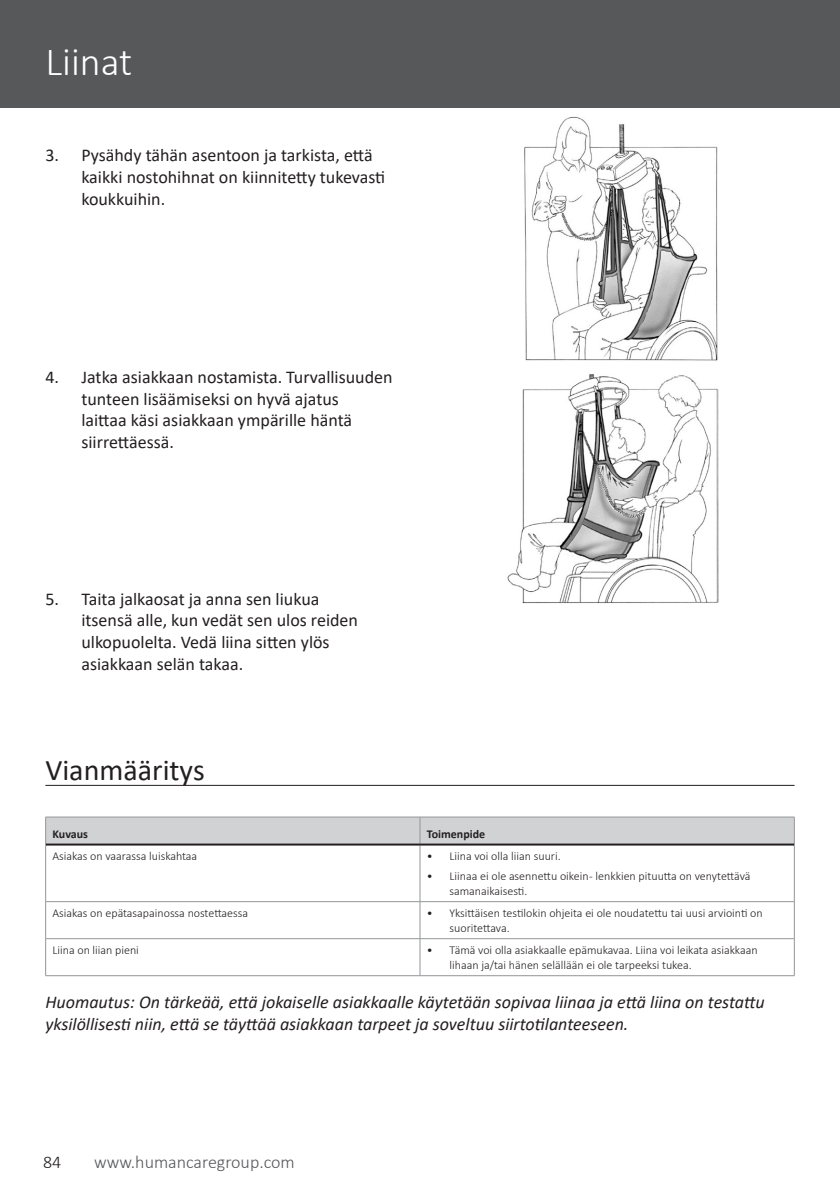
<style>
.page{position:relative;width:840px;height:1191px;background:#fff}
.page>*{position:absolute;margin:0;border:0;box-sizing:border-box;transform-origin:0 0}
.t1{font:300 40px "Calibri";color:#fff}
.Content_heading{font:30px "Calibri";color:#231f20}
.t2{font:18px/21.6px "Calibri";color:#231f20}
.Body_text_-_Italic{font:italic 18px/21.6px "Calibri";color:#231f20}
.t3{font:300 18px "Calibri";color:#57585a}
.t4{font:300 18px "Calibri";color:#231f20}
.Table_cell_text{font:300 12px/14.4px "Calibri";color:#231f20}
.Table_cell_headline{font:700 12px "Calibri";color:#231f20}
</style>
<div class="page">
<div style="left:0;top:0;width:839px;height:108px;background:#57585a"></div>
<hr style="left:45px;top:785px;width:749px;height:1px;background:#231f20">
<hr style="left:45px;top:816px;width:375px;height:1px;background:#939598">
<hr style="left:420px;top:816px;width:374px;height:1px;background:#939598">
<div style="left:45px;top:817px;width:749px;height:27px;background:#d1d2d4"></div>
<hr style="left:45px;top:844px;width:1px;height:57px;background:#939598">
<hr style="left:419px;top:845px;width:1px;height:56px;background:#939598">
<hr style="left:793px;top:844px;width:1px;height:57px;background:#939598">
<hr style="left:45px;top:901px;width:375px;height:1px;background:#939598">
<hr style="left:45px;top:902px;width:1px;height:36px;background:#939598">
<hr style="left:420px;top:901px;width:374px;height:1px;background:#939598">
<hr style="left:419px;top:902px;width:1px;height:36px;background:#939598">
<hr style="left:793px;top:902px;width:1px;height:36px;background:#939598">
<hr style="left:45px;top:938px;width:375px;height:1px;background:#939598">
<hr style="left:45px;top:939px;width:1px;height:36px;background:#939598">
<hr style="left:420px;top:938px;width:374px;height:1px;background:#939598">
<hr style="left:419px;top:939px;width:1px;height:36px;background:#939598">
<hr style="left:793px;top:939px;width:1px;height:36px;background:#939598">
<hr style="left:45px;top:975px;width:375px;height:1px;background:#939598">
<hr style="left:420px;top:975px;width:374px;height:1px;background:#939598">
<hr style="left:46px;top:843px;width:374px;height:2px;background:#231f20">
<hr style="left:420px;top:843px;width:373px;height:2px;background:#231f20">
<img style="left:524px;top:117px;width:194px;height:244px">
<img style="left:507px;top:374px;width:211px;height:229px">
<h1 class="t1" style="left:45px;top:37px;width:88px">Liinat</h1>
<p class="t2" style="left:81px;top:144px;width:305px;text-indent:-36px">3. Pysähdy tähän asentoon ja tarkista, että kaikki nostohihnat on kiinnitetty tukevasti koukkuihin.</p>
<p class="t2" style="left:81px;top:366px;width:312px;text-indent:-36px">4. Jatka asiakkaan nostamista. Turvallisuuden tunteen lisäämiseksi on hyvä ajatus<br>laittaa käsi asiakkaan ympärille häntä siirrettäessä.</p>
<p class="t2" style="left:81px;top:587px;width:278px;text-indent:-36px">5. Taita jalkaosat ja anna sen liukua itsensä alle, kun vedät sen ulos reiden ulkopuolelta. Vedä liina sitten ylös asiakkaan selän takaa.</p>
<p class="Content_heading" style="left:45px;top:749px;width:161px">Vianmääritys</p>
<p class="Table_cell_headline" style="left:52px;top:825px;width:37px">Kuvaus</p>
<p class="Table_cell_headline" style="left:426px;top:825px;width:60px">Toimenpide</p>
<p class="Table_cell_text" style="left:52px;top:849px;width:146px">Asiakas on vaarassa luiskahtaa</p>
<p class="Table_cell_text" style="left:426px;top:849px;width:135px">• Liina voi olla liian suuri.</p>
<p class="Table_cell_text" style="left:449px;top:869px;width:302px;text-indent:-23px">• Liinaa ei ole asennettu oikein - lenkkien pituutta on venytettävä samanaikaisesti.</p>
<p class="Table_cell_text" style="left:52px;top:906px;width:197px">Asiakas on epätasapainossa nostettaessa</p>
<p class="Table_cell_text" style="left:449px;top:906px;width:314px;text-indent:-23px">• Yksittäisen testilokin ohjeita ei ole noudatettu tai uusi arviointi on suoritettava.</p>
<p class="Table_cell_text" style="left:52px;top:943px;width:88px">Liina on liian pieni</p>
<p class="Table_cell_text" style="left:449px;top:943px;width:309px;text-indent:-23px">• Tämä voi olla asiakkaalle epämukavaa. Liina voi leikata asiakkaan lihaan ja/tai hänen selällään ei ole tarpeeksi tukea.</p>
<p class="Body_text_-_Italic" style="left:45px;top:990px;width:720px">Huomautus: On tärkeää, että jokaiselle asiakkaalle käytetään sopivaa liinaa ja että liina on testattu yksilöllisesti niin, että se täyttää asiakkaan tarpeet ja soveltuu siirtotilanteeseen.</p>
<h3 class="t4" style="left:43px;top:1151px;width:20px">84</h3>
<h3 class="t3" style="left:94px;top:1151px;width:202px">www.humancaregroup.com</h3>
</div>
